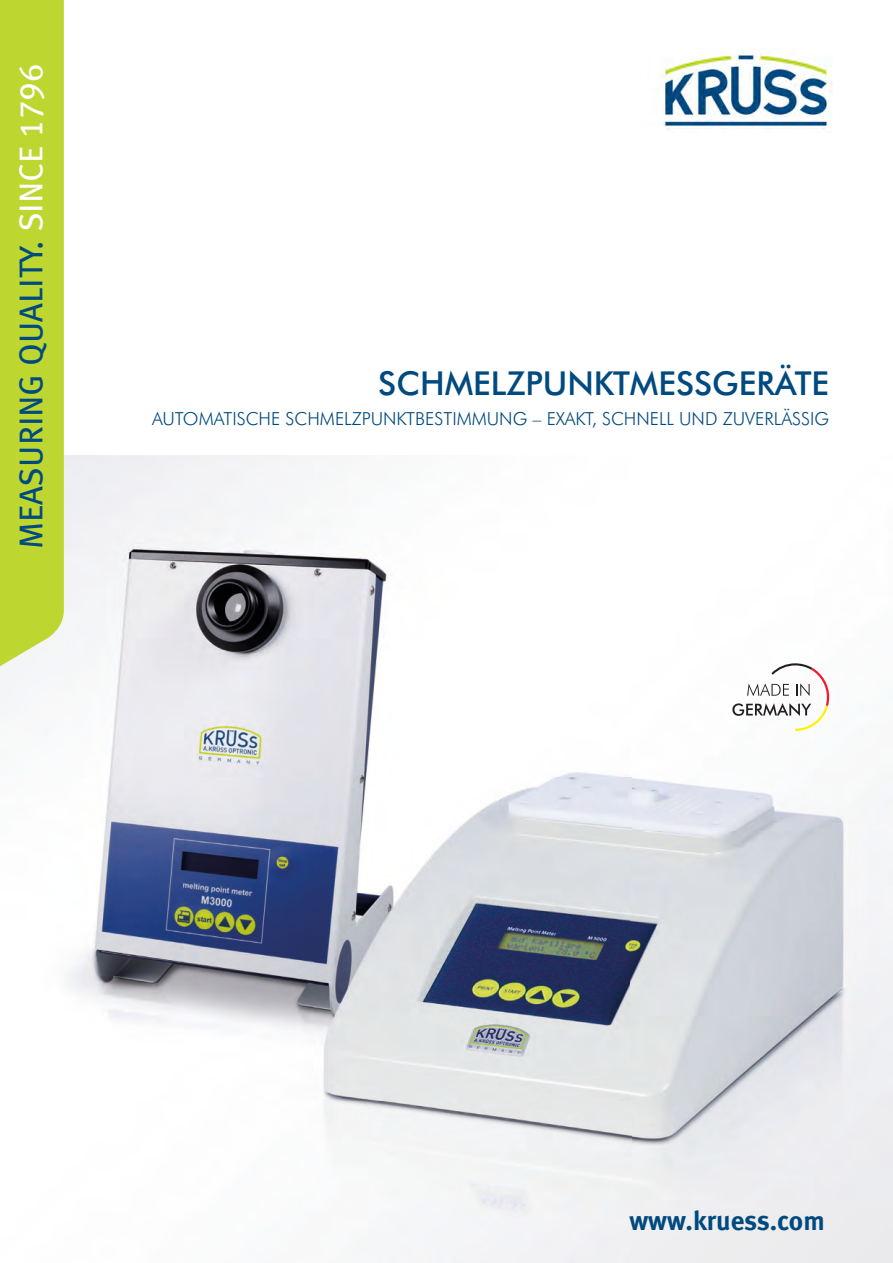
<style>
.page{position:relative;width:893px;height:1263px;background:#fff}
.page>*{position:absolute;margin:0;border:0;box-sizing:border-box;transform-origin:0 0}
.t1{font:33px "Meta Book LF Caps";color:#004a7f}
.t2{font:500 33px "Futura BT";color:#004a7f}
.t3{font:27px "Meta Bold LF";color:#004a7f}
.t4{font:300 18px "Futura BT";color:#004a7f}
.s1{color:#fff}
</style>
<div class="page">
<img style="left:0;top:455px;width:893px;height:808px">
<svg style="left:0;top:0;width:64px;height:704px;background:#c2d840"></svg>
<svg style="left:732px;top:663px;width:97px;height:68px"></svg>
<img style="left:661px;top:52px;width:172px;height:77px">
<h1 class="t1" style="left:12px;top:549px;width:487px;rotate:-90deg">MEASURING QUALITY. <span class="s1">SINCE 1796</span></h1>
<h1 class="t2" style="left:378px;top:362px;width:452px">SCHMELZPUNKTMESSGERÄTE</h1>
<p class="t4" style="left:152px;top:407px;width:678px">AUTOMATISCHE SCHMELZPUNKTBESTIMMUNG – EXAKT, SCHNELL UND ZUVERLÄSSIG</p>
<h2 class="t3" style="left:629px;top:1205px;width:197px">www.kruess.com</h2>
</div>
